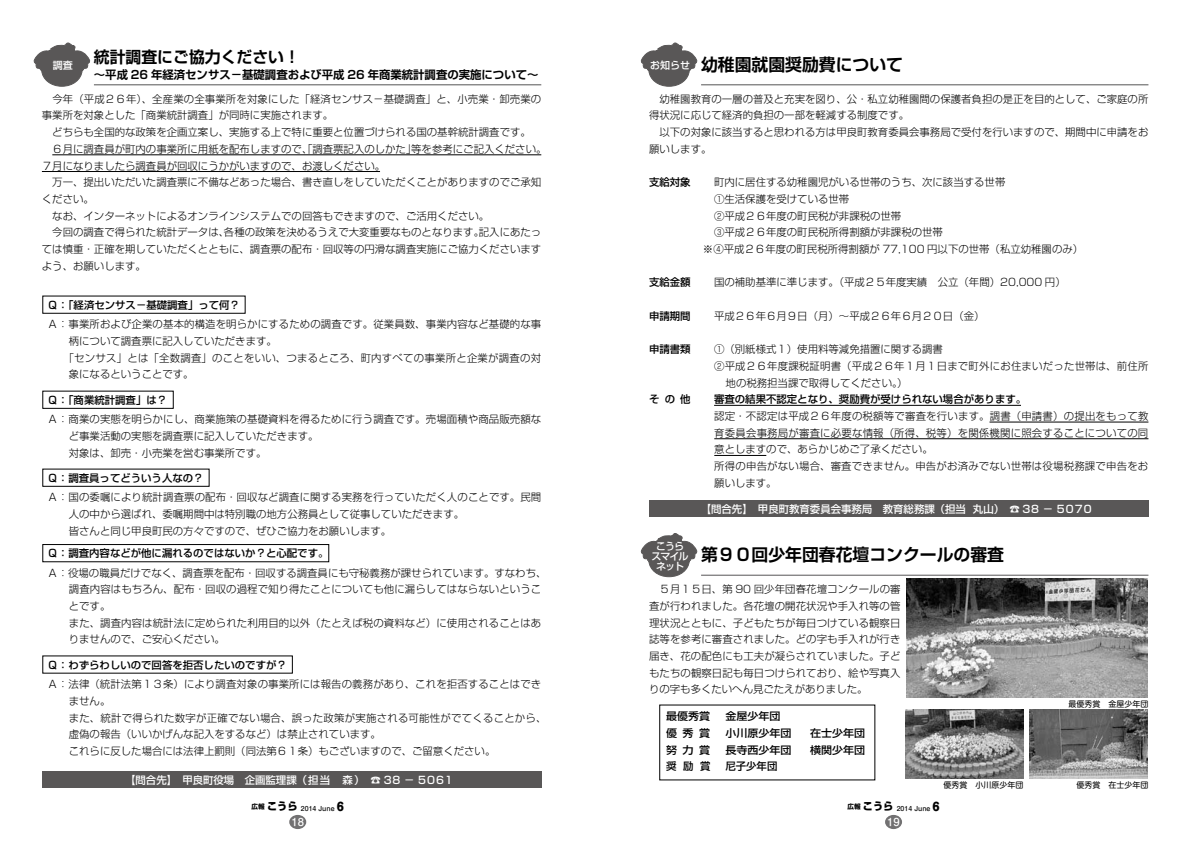
<style>
.page{position:relative;width:1191px;height:842px;background:#fff}
.page>*{position:absolute;margin:0;border:0;box-sizing:border-box;transform-origin:0 0}
.t1{font:700 17px "Shin Go Pro De";color:#000}
.t2{font:700 16px "Shin Go Pro De";color:#000}
.t3{font:700 11.5px "Shin Go Pro De";color:#000}
.t4{font:300 10.4px/16.7px "Shin Go Pro";color:#000}
.t5{font:300 10.4px/16.7px "Shin Go Pro";letter-spacing:.02em;color:#000}
.t6{font:500 10.4px "Shin Go Pro";color:#000}
.t7{font:500 10.4px "Shin Go Pro";color:#fff}
.t8{font:500 10.4px "Shin Go Pro";color:#000;scale:1.06 1}
.t9{font:500 10px/9.9px "Shin Go Pro";letter-spacing:-.1em;color:#fff;text-align:center}
.t10{font:500 10px "Shin M Go Pro";color:#fff}
.t11{font:8px "Shin M Go Pro";color:#000}
.t12{font:500 6.2px "Shin M Go Pro";color:#000}
.s1{font-family:"Shin Go Pro";font-weight:800;font-size:10.2px}
.s2{font-weight:800;font-size:11.2px}
.s3{font-family:"Shin Go Pro";font-weight:500;font-size:10px;color:#fff}
</style>
<div class="page">
<div style="left:43px;top:391px;width:130px;height:18px;border:1px solid #000"></div>
<div style="left:43px;top:469px;width:166px;height:18px;border:1px solid #000"></div>
<div style="left:43px;top:544px;width:286px;height:18px;border:1px solid #000"></div>
<div style="left:289px;top:815px;width:17px;height:14px;background:#727172;border-radius:50%"></div>
<div style="left:885px;top:815px;width:17px;height:14px;background:#727172;border-radius:50%"></div>
<hr style="left:94px;top:84px;width:447px;height:1px;background:#727172">
<svg style="left:33px;top:42px;width:58px;height:45px"></svg>
<hr style="left:52px;top:154px;width:489px;height:1px;background:#000">
<hr style="left:42px;top:171px;width:338px;height:1px;background:#000">
<div style="left:42px;top:771px;width:499px;height:17px;background:#595757"></div>
<hr style="left:714px;top:405px;width:307px;height:1px;background:#000">
<hr style="left:989px;top:421px;width:159px;height:1px;background:#000">
<hr style="left:714px;top:438px;width:434px;height:1px;background:#000">
<hr style="left:714px;top:455px;width:52px;height:1px;background:#000">
<hr style="left:701px;top:84px;width:447px;height:1px;background:#727172">
<svg style="left:640px;top:42px;width:58px;height:45px"></svg>
<div style="left:649px;top:501px;width:499px;height:16px;background:#595757"></div>
<hr style="left:701px;top:575px;width:447px;height:1px;background:#727172">
<svg style="left:640px;top:533px;width:58px;height:45px"></svg>
<img style="left:906px;top:579px;width:242px;height:118px">
<img style="left:905px;top:710px;width:118px;height:68px">
<img style="left:1029px;top:710px;width:118px;height:68px">
<h2 class="t2" style="left:94px;top:43px;width:207px">統計調査にご協力ください！</h2>
<p class="t3" style="left:94px;top:65px;width:446px">～平成 26 年経済センサス－基礎調査および平成 26 年商業統計調査の実施について～</p>
<p class="t9" style="left:53px;top:59px;width:21px">調査</p>
<p class="t4" style="left:42px;top:89px;width:501px">　今年（平成２６年）、全産業の全事業所を対象にした「経済センサス－基礎調査」と、小売業・卸売業の事業所を対象とした「商業統計調査」が同時に実施されます。<br>　どちらも全国的な政策を企画立案し、実施する上で特に重要と位置づけられる国の基幹統計調査です。</p>
<p class="t4" style="left:42px;top:139px;width:506px;text-indent:10px">６月に調査員が町内の事業所に用紙を配布しますので、「調査票記入のしかた」等を参考にご記入ください。７月になりましたら調査員が回収にうかがいますので、お渡しください。<br>　万一、提出いただいた調査票に不備などあった場合、書き直しをしていただくことがありますのでご承知ください。<br>　なお、インターネットによるオンラインシステムでの回答もできますので、ご活用ください。<br>　今回の調査で得られた統計データは、各種の政策を決めるうえで大変重要なものとなります。記入にあたっては慎重・正確を期していただくとともに、調査票の配布・回収等の円滑な調査実施にご協力くださいますよう、お願いします。</p>
<p class="t6" style="left:48px;top:296px;width:194px">Ｑ：「経済センサス－基礎調査」って何？</p>
<p class="t4" style="left:48px;top:315px;width:495px">Ａ：事業所および企業の基本的構造を明らかにするための調査です。従業員数、事業内容など基礎的な事</p>
<p class="t4" style="left:69px;top:331px;width:210px">柄について調査票に記入していただきます。</p>
<p class="t5" style="left:64px;top:348px;width:479px">「センサス」とは「全数調査」のことをいい、つまるところ、町内すべての事業所と企業が調査の対</p>
<p class="t4" style="left:69px;top:365px;width:126px">象になるということです。</p>
<p class="t6" style="left:48px;top:391px;width:131px">Ｑ：「商業統計調査」は？　</p>
<p class="t4" style="left:69px;top:410px;width:474px;text-indent:-21px">Ａ：商業の実態を明らかにし、商業施策の基礎資料を得るために行う調査です。売場面積や商品販売額など事業活動の実態を調査票に記入していただきます。<br>対象は、卸売・小売業を営む事業所です。</p>
<p class="t6" style="left:48px;top:469px;width:157px">Ｑ：調査員ってどういう人なの？</p>
<p class="t4" style="left:69px;top:488px;width:474px;text-indent:-21px">Ａ：国の委嘱により統計調査票の配布・回収など調査に関する実務を行っていただく人のことです。民間人の中から選ばれ、委嘱期間中は特別職の地方公務員として従事していただきます。<br>皆さんと同じ甲良町民の方々ですので、ぜひご協力をお願いします。</p>
<p class="t6" style="left:48px;top:545px;width:282px">Ｑ：調査内容などが他に漏れるのではないか？と心配です。</p>
<p class="t4" style="left:69px;top:563px;width:479px;text-indent:-21px">Ａ：役場の職員だけでなく、調査票を配布・回収する調査員にも守秘義務が課せられています。すなわち、調査内容はもちろん、配布・回収の過程で知り得たことについても他に漏らしてはならないということです。<br>また、調査内容は統計法に定められた利用目的以外（たとえば税の資料など）に使用されることはありませんので、ご安心ください。</p>
<p class="t6" style="left:48px;top:656px;width:241px">Ｑ：わずらわしいので回答を拒否したいのですが？</p>
<p class="t4" style="left:69px;top:675px;width:479px;text-indent:-21px">Ａ：法律（統計法第１３条）により調査対象の事業所には報告の義務があり、これを拒否することはできません。<br>また、統計で得られた数字が正確でない場合、誤った政策が実施される可能性がでてくることから、虚偽の報告（いいかげんな記入をするなど）は禁止されています。<br>これらに反した場合には法律上罰則（同法第６１条）もございますので、ご留意ください。</p>
<p class="t7" style="left:125px;top:771px;width:329px">【問合先】　甲良町役場　企画監理課（担当　森）　☎ 38 － 5061</p>
<p class="t12" style="left:251px;top:803px;width:94px"><sup>広報</sup> <span class="s1">こうら</span> 2014 JUNE <span class="s2">6</span></p>
<p class="t10" style="left:291px;top:814px;width:13px">18</p>
<h1 class="t1" style="left:650px;top:51px;width:254px"><span class="s3">お知らせ</span> 幼稚園就園奨励費について</h1>
<p class="t4" style="left:649px;top:89px;width:501px">　幼稚園教育の一層の普及と充実を図り、公・私立幼稚園間の保護者負担の是正を目的として、ご家庭の所得状況に応じて経済的負担の一部を軽減する制度です。<br>　以下の対象に該当すると思われる方は甲良町教育委員会事務局で受付を行いますので、期間中に申請をお願いします。</p>
<p class="t6" style="left:649px;top:174px;width:43px">支給対象</p>
<p class="t4" style="left:714px;top:173px;width:293px">町内に居住する幼稚園児がいる世帯のうち、次に該当する世帯</p>
<p class="t4" style="left:714px;top:189px;width:137px">①生活保護を受けている世帯</p>
<p class="t4" style="left:714px;top:206px;width:189px">②平成２６年度の町民税が非課税の世帯</p>
<p class="t4" style="left:714px;top:223px;width:230px">③平成２６年度の町民税所得割額が非課税の世帯</p>
<p class="t4" style="left:703px;top:239px;width:382px">※④平成２６年度の町民税所得割額が 77,100 円以下の世帯（私立幼稚園のみ）</p>
<p class="t6" style="left:649px;top:274px;width:43px">支給金額</p>
<p class="t4" style="left:714px;top:273px;width:353px">国の補助基準に準じます。（平成２５年度実績　公立（年間）20,000 円）</p>
<p class="t6" style="left:649px;top:307px;width:43px">申請期間</p>
<p class="t4" style="left:714px;top:306px;width:272px">平成２６年６月９日（月）～平成２６年６月２０日（金）</p>
<p class="t6" style="left:649px;top:341px;width:43px">申請書類</p>
<p class="t4" style="left:714px;top:340px;width:230px">①（別紙様式１）使用料等減免措置に関する調書</p>
<p class="t5" style="left:714px;top:356px;width:436px">②平成２６年度課税証明書（平成２６年１月１日まで町外にお住まいだった世帯は、前住所</p>
<p class="t4" style="left:725px;top:373px;width:183px">地の税務担当課で取得してください。）</p>
<p class="t6" style="left:649px;top:391px;width:43px">その他</p>
<p class="t6" style="left:714px;top:391px;width:314px">審査の結果不認定となり、奨励費が受けられない場合があります。</p>
<p class="t5" style="left:714px;top:406px;width:436px">認定・不認定は平成２６年度の税額等で審査を行います。調書（申請書）の提出をもって教育委員会事務局が審査に必要な情報（所得、税等）を関係機関に照会することについての同意としますので、あらかじめご了承ください。<br>所得の申告がない場合、審査できません。申告がお済みでない世帯は役場税務課で申告をお願いします。</p>
<p class="t9" style="left:651px;top:540px;width:38px">こうらスマイルネット</p>
<p class="t7" style="left:700px;top:500px;width:392px">【問合先】　甲良町教育委員会事務局　教育総務課（担当 丸山）　☎ 38 － 5070</p>
<h1 class="t1" style="left:701px;top:541px;width:304px">第９０回少年団春花壇コンクールの審査</h1>
<p class="t4" style="left:649px;top:580px;width:253px;text-align:justify">　５月１５日、第 90 回少年団春花壇コンクールの審査が行われました。各花壇の開花状況や手入れ等の管理状況とともに、子どもたちが毎日つけている観察日誌等を参考に審査されました。どの字も手入れが行き届き、花の配色にも工夫が凝らされていました。子どもたちの観察日記も毎日つけられており、絵や写真入りの字も多くたいへん見ごたえがありました。</p>
<p class="t8" style="left:666px;top:708px;width:43px">最優秀賞</p>
<p class="t8" style="left:725px;top:708px;width:54px">金屋少年団</p>
<p class="t8" style="left:666px;top:724px;width:43px">優秀賞</p>
<p class="t8" style="left:725px;top:724px;width:64px">小川原少年団</p>
<p class="t8" style="left:810px;top:724px;width:54px">在士少年団</p>
<p class="t8" style="left:666px;top:741px;width:43px">努力賞</p>
<p class="t8" style="left:725px;top:741px;width:64px">長寺西少年団</p>
<p class="t8" style="left:810px;top:741px;width:54px">横関少年団</p>
<p class="t6" style="left:666px;top:758px;width:46px">奨励賞</p>
<p class="t6" style="left:725px;top:758px;width:53px">尼子少年団</p>
<p class="t11" style="left:1068px;top:697px;width:81px">最優秀賞　金屋少年団</p>
<p class="t11" style="left:943px;top:778px;width:81px">優秀賞　小川原少年団</p>
<p class="t11" style="left:1076px;top:778px;width:73px">優秀賞　在士少年団</p>
<p class="t12" style="left:847px;top:803px;width:94px"><sup>広報</sup> <span class="s1">こうら</span> 2014 JUNE <span class="s2">6</span></p>
<p class="t10" style="left:887px;top:814px;width:13px">19</p>
</div>
